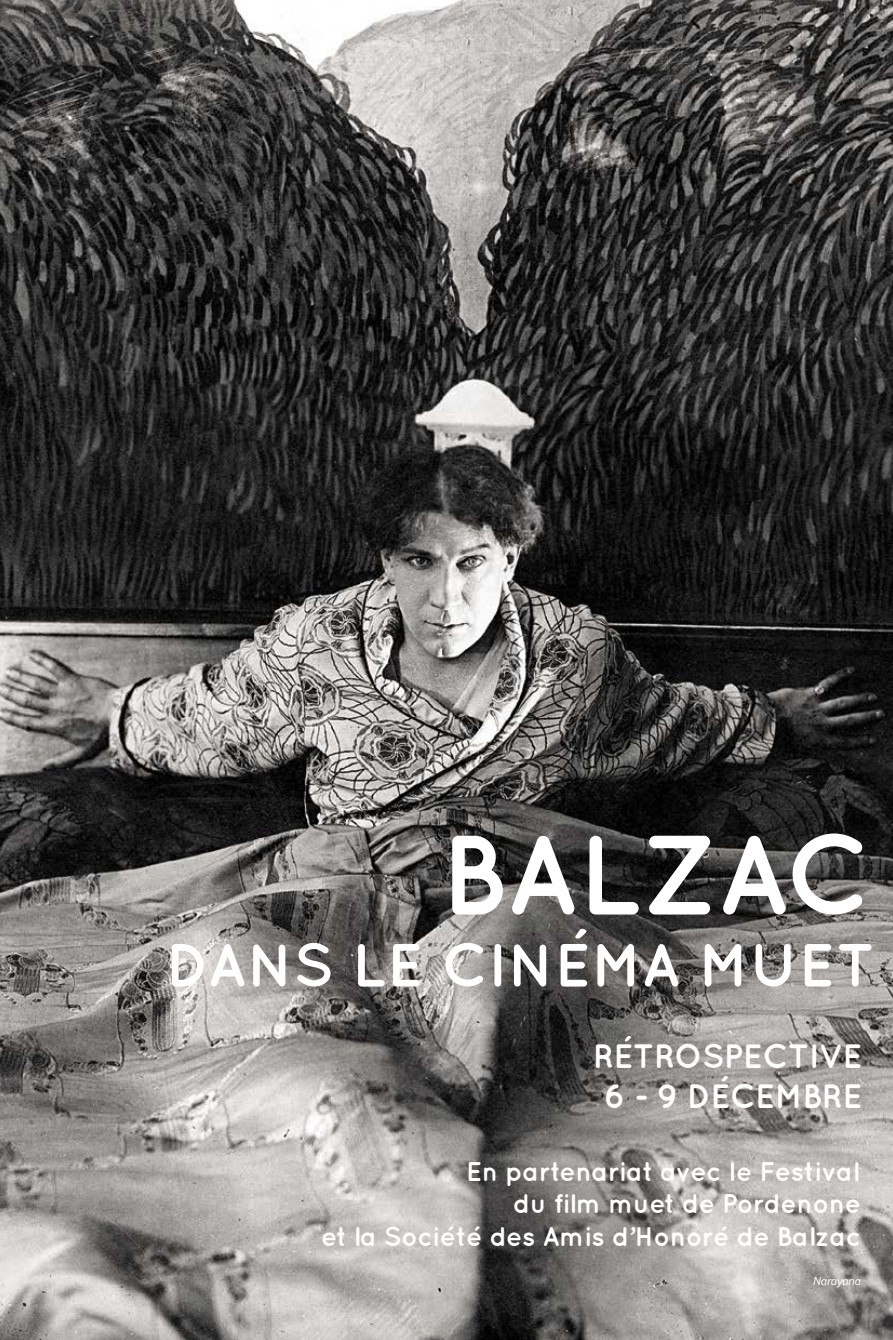
<style>
.page{position:relative;width:893px;height:1340px;background:#fff}
.page>*{position:absolute;margin:0;border:0;box-sizing:border-box;transform-origin:0 0}
.t1{font:700 112.5px "Quicksand";color:#fff}
.t2{font:700 60.75px "Quicksand";color:#fff}
.t3{font:700 33.75px/40.5px "Quicksand";letter-spacing:-.01em;color:#fff;text-align:center}
.t4{font:700 27px/32.4px "Quicksand";letter-spacing:-.01em;color:#fff;text-align:right}
.t5{font:italic 11.25px "Sero Pro";letter-spacing:-.02em;color:#fff}
</style>
<div class="page">
<img style="left:0;top:0;width:893px;height:1339px">
<h1 class="t1" style="left:440px;top:807px;width:432px">BALZAC</h1>
<h2 class="t2" style="left:166px;top:928px;width:711px">DANS LE CINÉMA MUET</h2>
<p class="t3" style="left:593px;top:1034px;width:271px">RÉTROSPECTIVE<br>6 - 9 DÉCEMBRE</p>
<p class="t4" style="left:321px;top:1154px;width:541px">En partenariat avec le Festival<br>du film muet de Pordenone<br>et la Société des Amis d’Honoré de Balzac</p>
<p class="t5" style="left:813px;top:1274px;width:50px">Narayana</p>
</div>
